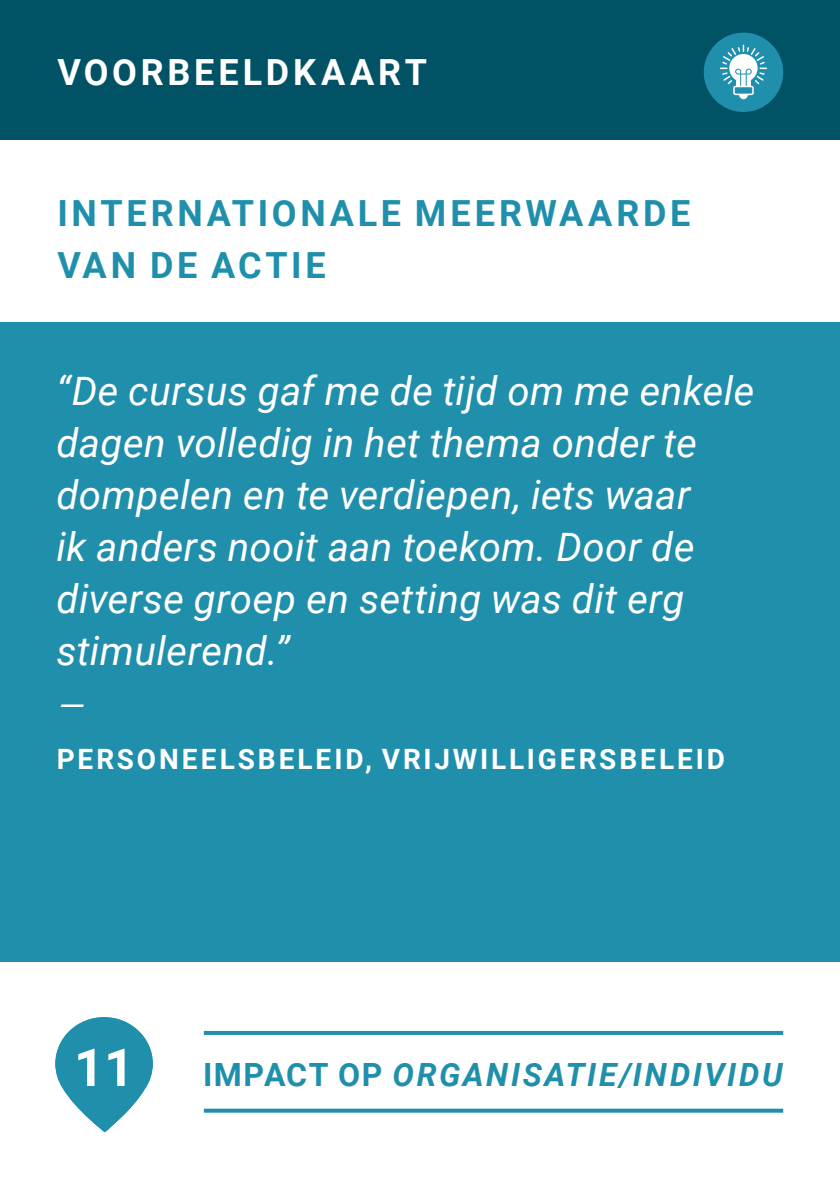
<style>
.page{position:relative;width:840px;height:1191px;background:#fff}
.page>*{position:absolute;margin:0;border:0;box-sizing:border-box;transform-origin:0 0}
.t1{font:700 52.4px "Roboto";color:#fff}
.t2{font:italic 40px/52px "Roboto";letter-spacing:.01em;color:#fff}
.t3{font:italic 40px "PT Sans";color:#fff}
.t4{font:700 36px/52px "Roboto";letter-spacing:.105em;color:#1f8fab}
.t5{font:700 36px "Roboto";letter-spacing:.105em;color:#fff}
.t6{font:italic 700 32px "Roboto";letter-spacing:.075em;color:#1f8fab}
.t7{font:700 28px "Roboto";letter-spacing:.1em;color:#fff}
.s1{font-style:normal}
</style>
<div class="page">
<div style="left:0;top:0;width:839px;height:140px;background:#005264"></div>
<div style="left:703px;top:33px;width:79px;height:79px;background:#1f8fab;border-radius:50%"></div>
<svg style="left:738px;top:95px;width:9px;height:4px"></svg>
<svg style="left:719px;top:44px;width:48px;height:43px"></svg>
<div style="left:732px;top:86px;width:21px;height:9px;border:2px solid #fff;border-radius:2px"></div>
<div style="left:0;top:213px;width:839px;height:749px;background:#1f8fab"></div>
<div style="left:0;top:151px;width:839px;height:171px;background:#fff"></div>
<hr style="left:204px;top:1031px;width:578px;height:4px;background:#1f8fab">
<svg style="left:204px;top:1108px;width:578px;height:4px;background:#45a2b9"></svg>
<svg style="left:55px;top:1017px;width:98px;height:115px"></svg>
<p class="t5" style="left:57px;top:47px;width:371px">VOORBEELDKAART</p>
<p class="t4" style="left:57px;top:174px;width:634px">INTERNATIONALE MEERWAARDE<br>VAN DE ACTIE</p>
<p class="t4" style="left:57px;top:186px;width:634px">INTERNATIONALE MEERWAARDE<br>VAN DE ACTIE</p>
<p class="t2" style="left:56px;top:363px;width:699px">“De cursus gaf me de tijd om me enkele dagen volledig in het thema onder te dompelen en te verdiepen, iets waar<br>ik anders nooit aan toekom. Door de diverse groep en setting was dit erg stimulerend.”</p>
<p class="t3" style="left:56px;top:677px;width:33px">—</p>
<p class="t7" style="left:57px;top:739px;width:669px">PERSONEELSBELEID, VRIJWILLIGERSBELEID</p>
<h1 class="t1" style="left:74px;top:1030px;width:62px">11</h1>
<p class="t6" style="left:203px;top:1052px;width:581px"><span class="s1">IMPACT OP</span> ORGANISATIE/INDIVIDU</p>
</div>
